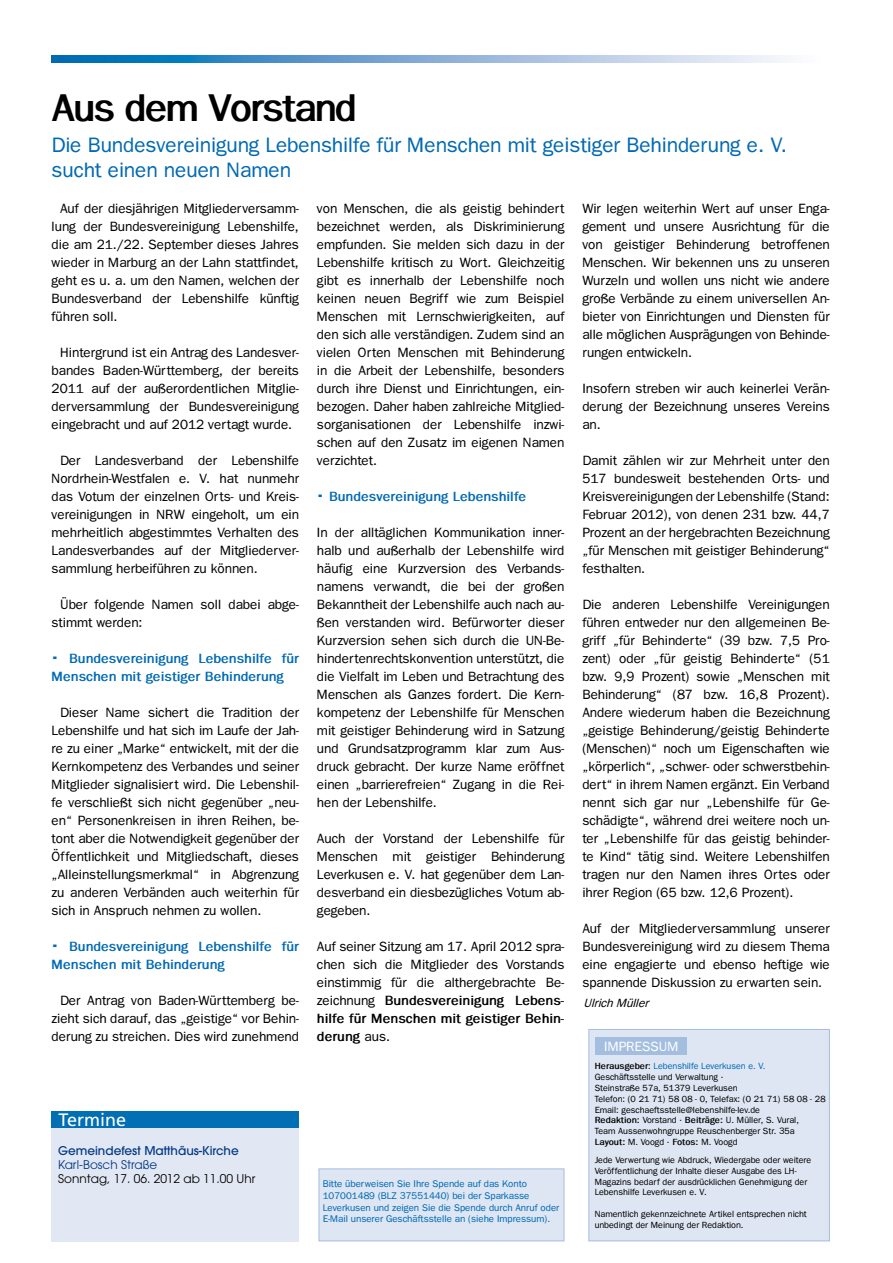
<style>
.page{position:relative;width:893px;height:1263px;background:#fff}
.page>*{position:absolute;margin:0;border:0;box-sizing:border-box;transform-origin:0 0}
.t1{font:700 39px "Franklin Gothic";letter-spacing:-.05em;color:#000}
.t2{font:21px/25.2px "Franklin Gothic";color:#006ab3}
.t3{font:18px "Frutiger LT Std";color:#fff}
.t4{font:13.5px/18px "Franklin Gothic";color:#000;text-align:justify}
.t5{font:700 13.5px/18px "Franklin Gothic";color:#006ab3}
.t6{font:13.5px "Franklin Gothic";color:#fff}
.t7{font:12px "ITC Avant Garde Pro";color:#000}
.t8{font:500 12px "ITC Avant Garde Pro";color:#003882}
.t9{font:12px "ITC Avant Garde Pro";color:#003882}
.t10{font:italic 12px "Franklin Gothic";color:#000}
.t11{font:9.75px/11.7px "Franklin Gothic";color:#006ab3}
.t12{font:9px/10.8px "Franklin Gothic";color:#000}
.s1{font-size:21px}
.s2{font-weight:700}
.s3{color:#006ab3}
</style>
<div class="page">
<svg style="left:52px;top:55px;width:735px;height:7px;background:#79acd5"></svg>
<div style="left:319px;top:1168px;width:245px;height:73px;background:#dfe6f3;border:1px solid #a4bee0"></div>
<div style="left:51px;top:1128px;width:248px;height:114px;background:#e2e7f4"></div>
<div style="left:51px;top:1111px;width:248px;height:17px;background:#006fb4"></div>
<div style="left:589px;top:1029px;width:240px;height:212px;background:#dfe6f3"></div>
<div style="left:588px;top:1029px;width:242px;height:212px;border:1px solid #a4bee0"></div>
<div style="left:596px;top:1037px;width:91px;height:17px;background:#a4bee0"></div>
<h1 class="t1" style="left:52px;top:85px;width:307px">Aus dem Vorstand</h1>
<h2 class="t2" style="left:52px;top:132px;width:737px">Die Bundesvereinigung Lebenshilfe für Menschen mit geistiger Behinderung e. V. sucht einen neuen Namen</h2>
<p class="t4" style="left:52px;top:199px;width:249px;text-indent:9px">Auf der diesjährigen Mitgliederversamm&shy;lung der Bundesvereinigung Lebenshilfe, die am 21./22. September dieses Jahres wieder in Marburg an der Lahn stattfindet, geht es u. a. um den Namen, welchen der Bundesverband der Lebenshilfe künftig führen soll.</p>
<p class="t4" style="left:52px;top:343px;width:249px;text-indent:9px">Hintergrund ist ein Antrag des Landesver&shy;bandes Baden-Württemberg, der bereits 2011 auf der außerordentlichen Mitglie&shy;derversammlung der Bundesvereinigung eingebracht und auf 2012 vertagt wurde.</p>
<p class="t4" style="left:52px;top:451px;width:249px;text-indent:9px">Der Landesverband der Lebenshilfe Nordrhein-Westfalen e. V. hat nunmehr das Votum der einzelnen Orts- und Kreis&shy;vereinigungen in NRW eingeholt, um ein mehrheitlich abgestimmtes Verhalten des Landesverbandes auf der Mitgliederver&shy;sammlung herbeiführen zu können.</p>
<p class="t4" style="left:52px;top:595px;width:249px;text-indent:9px">Über folgende Namen soll dabei abge&shy;stimmt werden:</p>
<p class="t5" style="left:52px;top:649px;width:249px"><span class="s1">•</span> Bundesvereinigung Lebenshilfe für<br>Menschen mit geistiger Behinderung</p>
<p class="t4" style="left:52px;top:703px;width:249px;text-indent:9px">Dieser Name sichert die Tradition der Lebenshilfe und hat sich im Laufe der Jah&shy;re zu einer „Marke“ entwickelt, mit der die Kernkompetenz des Verbandes und seiner Mitglieder signalisiert wird. Die Lebenshil&shy;fe verschließt sich nicht gegenüber „neu&shy;en“ Personenkreisen in ihren Reihen, be&shy;tont aber die Notwendigkeit gegenüber der Öffentlichkeit und Mitgliedschaft, dieses „Alleinstellungsmerkmal“ in Abgrenzung zu anderen Verbänden auch weiterhin für sich in Anspruch nehmen zu wollen.</p>
<p class="t5" style="left:52px;top:937px;width:249px"><span class="s1">•</span> Bundesvereinigung Lebenshilfe für<br>Menschen mit Behinderung</p>
<p class="t4" style="left:52px;top:991px;width:249px;text-indent:9px">Der Antrag von Baden-Württemberg be&shy;zieht sich darauf, das „geistige“ vor Behin&shy;derung zu streichen. Dies wird zunehmend</p>
<p class="t4" style="left:582px;top:199px;width:249px">Wir legen weiterhin Wert auf unser Enga&shy;gement und unsere Ausrichtung für die von geistiger Behinderung betroffenen Menschen. Wir bekennen uns zu unseren Wurzeln und wollen uns nicht wie andere große Verbände zu einem universellen An&shy;bieter von Einrichtungen und Diensten für alle möglichen Ausprägungen von Behinde&shy;rungen entwickeln.</p>
<p class="t4" style="left:582px;top:379px;width:249px">Insofern streben wir auch keinerlei Verän&shy;derung der Bezeichnung unseres Vereins an.</p>
<p class="t4" style="left:582px;top:451px;width:249px">Damit zählen wir zur Mehrheit unter den 517 bundesweit bestehenden Orts- und Kreisvereinigungen der Lebenshilfe (Stand:<br>Februar 2012), von denen 231 bzw. 44,7<br>Prozent an der hergebrachten Bezeichnung „für Menschen mit geistiger Behinderung“ festhalten.</p>
<p class="t4" style="left:582px;top:595px;width:249px">Die anderen Lebenshilfe Vereinigungen führen entweder nur den allgemeinen Be&shy;griff „für Behinderte“ (39 bzw. 7,5 Pro&shy;zent) oder „für geistig Behinderte“ (51 bzw. 9,9 Prozent) sowie „Menschen mit Behinderung“ (87 bzw. 16,8 Prozent).<br>Andere wiederum haben die Bezeichnung „geistige Behinderung/geistig Behinderte (Menschen)“ noch um Eigenschaften wie „körperlich“, „schwer- oder schwerstbehin&shy;dert“ in ihrem Namen ergänzt. Ein Verband nennt sich gar nur „Lebenshilfe für Ge&shy;schädigte“, während drei weitere noch un&shy;ter „Lebenshilfe für das geistig behinder&shy;te Kind“ tätig sind. Weitere Lebenshilfen tragen nur den Namen ihres Ortes oder ihrer Region (65 bzw. 12,6 Prozent).</p>
<p class="t4" style="left:582px;top:919px;width:249px">Auf der Mitgliederversammlung unserer Bundesvereinigung wird zu diesem Thema eine engagierte und ebenso heftige wie spannende Diskussion zu erwarten sein.</p>
<p class="t4" style="left:317px;top:199px;width:249px">von Menschen, die als geistig behindert bezeichnet werden, als Diskriminierung empfunden. Sie melden sich dazu in der Lebenshilfe kritisch zu Wort. Gleichzeitig gibt es innerhalb der Lebenshilfe noch keinen neuen Begriff wie zum Beispiel Menschen mit Lernschwierigkeiten, auf den sich alle verständigen. Zudem sind an vielen Orten Menschen mit Behinderung in die Arbeit der Lebenshilfe, besonders durch ihre Dienst und Einrichtungen, ein&shy;bezogen. Daher haben zahlreiche Mitglied&shy;sorganisationen der Lebenshilfe inzwi&shy;schen auf den Zusatz im eigenen Namen verzichtet.</p>
<p class="t5" style="left:317px;top:487px;width:211px"><span class="s1">•</span> Bundesvereinigung Lebenshilfe</p>
<p class="t4" style="left:317px;top:523px;width:249px">In der alltäglichen Kommunikation inner&shy;halb und außerhalb der Lebenshilfe wird häufig eine Kurzversion des Verbands&shy;namens verwandt, die bei der großen Bekanntheit der Lebenshilfe auch nach au&shy;ßen verstanden wird. Befürworter dieser Kurzversion sehen sich durch die UN-Be&shy;hindertenrechtskonvention unterstützt, die die Vielfalt im Leben und Betrachtung des Menschen als Ganzes fordert. Die Kern&shy;kompetenz der Lebenshilfe für Menschen mit geistiger Behinderung wird in Satzung und Grundsatzprogramm klar zum Aus&shy;druck gebracht. Der kurze Name eröffnet einen „barrierefreien“ Zugang in die Rei&shy;hen der Lebenshilfe.</p>
<p class="t4" style="left:317px;top:829px;width:249px">Auch der Vorstand der Lebenshilfe für Menschen mit geistiger Behinderung Leverkusen e. V. hat gegenüber dem Lan&shy;desverband ein diesbezügliches Votum ab&shy;gegeben.</p>
<p class="t4" style="left:317px;top:937px;width:249px">Auf seiner Sitzung am 17. April 2012 spra&shy;chen sich die Mitglieder des Vorstands einstimmig für die althergebrachte Be&shy;zeichnung <span class="s2">Bundesvereinigung Lebens&shy;hilfe für Menschen mit geistiger Behin&shy;derung</span> aus.</p>
<p class="t10" style="left:583px;top:996px;width:66px">Ulrich Müller</p>
<p class="t6" style="left:604px;top:1038px;width:14px">Impressum</p>
<h3 class="t3" style="left:58px;top:1109px;width:69px">Termine</h3>
<p class="t8" style="left:58px;top:1142px;width:182px">Gemeindefest Matthäus-Kirche</p>
<p class="t9" style="left:58px;top:1157px;width:101px">Karl-Bosch Straße</p>
<p class="t7" style="left:58px;top:1171px;width:199px">Sonntag, 17. 06. 2012 ab 11.00 Uhr</p>
<p class="t11" style="left:323px;top:1178px;width:238px">Bitte überweisen Sie Ihre Spende auf das Konto 107001489 (BLZ 37551440) bei der Sparkasse Leverkusen und zeigen Sie die Spende durch Anruf oder E-Mail unserer Geschäftsstelle an (siehe Impressum).</p>
<p class="t12" style="left:595px;top:1061px;width:232px"><span class="s2">Herausgeber</span>: <span class="s3">Lebenshilfe Leverkusen e. V.<br></span>Geschäftsstelle und Verwaltung •<br>Steinstraße 57a, 51379 Leverkusen<br>Telefon: (0 21 71) 58 08 - 0, Telefax: (0 21 71) 58 08 - 28<br>Email: geschaeftsstelle@lebenshilfe-lev.de<br><span class="s2">Redaktion:</span> Vorstand • <span class="s2">Beiträge:</span> U. Müller, S. Vural,<br>Team Aussenwohngruppe Reuschenberger Str. 35a <span class="s2">Layout:</span> M. Voogd • <span class="s2">Fotos:</span> M. Voogd</p>
<p class="t12" style="left:595px;top:1154px;width:218px">Jede Verwertung wie Abdruck, Wiedergabe oder weitere Veröffentlichung der Inhalte dieser Ausgabe des LH-Magazins bedarf der ausdrücklichen Genehmigung der Lebenshilfe Leverkusen e. V.</p>
<p class="t12" style="left:595px;top:1208px;width:214px">Namentlich gekennzeichnete Artikel entsprechen nicht unbedingt der Meinung der Redaktion.</p>
</div>
